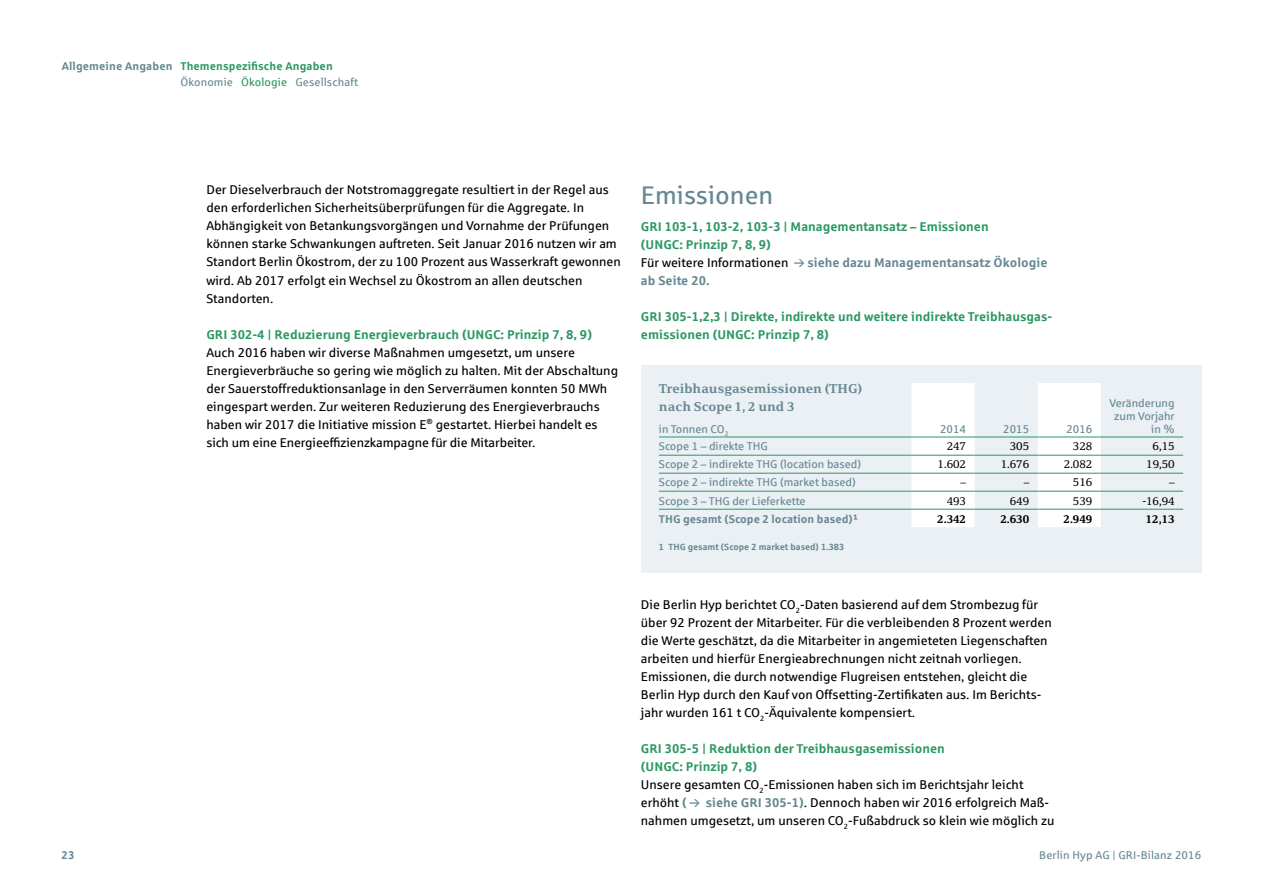
<style>
.page{position:relative;width:1263px;height:893px;background:#fff}
.page>*{position:absolute;margin:0;border:0;box-sizing:border-box;transform-origin:0 0}
.t1{font:25.5px "Sparkasse Rg";color:#668893}
.t2{font:12.75px/18px "Sparkasse Rg";color:#000}
.t3{font:700 12.75px/18px "Sparkasse Rg";color:#2c9864}
.t4{font:700 12.75px "Sparkasse Rg";color:#668893}
.t5{font:700 12.75px "Sparkasse Serif";color:#668893}
.t6{font:11.25px/12.8px "Sparkasse Rg";color:#668893;text-align:right}
.t7{font:700 11.25px/15.8px "Sparkasse Rg";letter-spacing:.01em;color:#2c9864}
.t8{font:11.25px "Sparkasse Serif";color:#000}
.t9{font:700 11.25px "Sparkasse Rg";color:#668893}
.t10{font:700 11.25px "Sparkasse Serif";color:#000}
.t11{font:700 9px "Sparkasse Rg";color:#668893}
.s1{color:#668893}
.s2{font-weight:400;color:#668893}
.s3{font-weight:400}
.s4{font-weight:700;color:#2c9864}
.s5{font-weight:700;color:#668893}
</style>
<div class="page">
<div style="left:641px;top:365px;width:560px;height:207px;background:#eaf0f3"></div>
<svg style="left:911px;top:383px;width:272px;height:144px"></svg>
<hr style="left:659px;top:437px;width:252px;height:1px;background:#2c9864">
<hr style="left:911px;top:437px;width:64px;height:1px;background:#2c9864">
<hr style="left:975px;top:437px;width:63px;height:1px;background:#2c9864">
<hr style="left:1038px;top:437px;width:63px;height:1px;background:#2c9864">
<hr style="left:1101px;top:437px;width:82px;height:1px;background:#2c9864">
<hr style="left:659px;top:455px;width:252px;height:1px;background:#2c9864">
<hr style="left:911px;top:455px;width:64px;height:1px;background:#2c9864">
<hr style="left:975px;top:455px;width:63px;height:1px;background:#2c9864">
<hr style="left:1038px;top:455px;width:63px;height:1px;background:#2c9864">
<hr style="left:1101px;top:455px;width:82px;height:1px;background:#2c9864">
<hr style="left:659px;top:473px;width:252px;height:1px;background:#2c9864">
<hr style="left:911px;top:473px;width:64px;height:1px;background:#2c9864">
<hr style="left:975px;top:473px;width:63px;height:1px;background:#2c9864">
<hr style="left:1038px;top:473px;width:63px;height:1px;background:#2c9864">
<hr style="left:1101px;top:473px;width:82px;height:1px;background:#2c9864">
<hr style="left:659px;top:509px;width:252px;height:1px;background:#2c9864">
<hr style="left:911px;top:509px;width:64px;height:1px;background:#2c9864">
<hr style="left:975px;top:509px;width:63px;height:1px;background:#2c9864">
<hr style="left:1038px;top:509px;width:63px;height:1px;background:#2c9864">
<hr style="left:1101px;top:509px;width:82px;height:1px;background:#2c9864">
<hr style="left:659px;top:491px;width:252px;height:1px;background:#2c9864">
<hr style="left:911px;top:491px;width:64px;height:1px;background:#2c9864">
<hr style="left:975px;top:491px;width:63px;height:1px;background:#2c9864">
<hr style="left:1038px;top:491px;width:63px;height:1px;background:#2c9864">
<hr style="left:1101px;top:491px;width:82px;height:1px;background:#2c9864">
<p class="t7" style="left:180px;top:58px;width:179px;text-indent:-119px"><span class="s1">Allgemeine Angaben</span> Themenspezifische Angaben<br><span class="s2">Ökonomie</span> <span class="s3">Ökologie</span> <span class="s2">Gesellschaft</span></p>
<p class="t2" style="left:206px;top:181px;width:416px">Der Dieselverbrauch der Notstromaggregate resultiert in der Regel aus den erforderlichen Sicherheitsüberprüfungen für die Aggregate. In Abhängigkeit von Betankungsvorgängen und Vornahme der Prüfungen können starke Schwankungen auftreten. Seit Januar 2016 nutzen wir am Standort Berlin Ökostrom, der zu 100 Prozent aus Wasserkraft gewonnen wird. Ab 2017 erfolgt ein Wechsel zu Ökostrom an allen deutschen Standorten.</p>
<p class="t3" style="left:206px;top:325px;width:387px">GRI 302-4 | Reduzierung Energieverbrauch (UNGC: Prinzip 7, 8, 9)</p>
<p class="t2" style="left:206px;top:343px;width:413px">Auch 2016 haben wir diverse Maßnahmen umgesetzt, um unsere Energieverbräuche so gering wie möglich zu halten. Mit der Abschaltung der Sauerstoffreduktionsanlage in den Serverräumen konnten 50 MWh eingespart werden. Zur weiteren Reduzierung des Energieverbrauchs haben wir 2017 die Initiative mission E<sup>®</sup> gestartet. Hierbei handelt es sich um eine Energieeffizienzkampagne für die Mitarbeiter.</p>
<h1 class="t1" style="left:641px;top:179px;width:134px">Emissionen</h1>
<p class="t3" style="left:641px;top:217px;width:349px">GRI 103-1, 103-2, 103-3 | Managementansatz – Emissionen (UNGC: Prinzip 7, 8, 9)</p>
<p class="t2" style="left:641px;top:253px;width:149px">Für weitere Informationen</p>
<p class="t4" style="left:807px;top:254px;width:241px">siehe dazu Managementansatz Ökologie</p>
<p class="t4" style="left:641px;top:272px;width:70px">ab Seite 20.</p>
<p class="t3" style="left:641px;top:307px;width:412px">GRI 305-1,2,3 | Direkte, indirekte und weitere indirekte Treibhausgas&shy;emissionen (UNGC: Prinzip 7, 8)</p>
<p class="t5" style="left:659px;top:380px;width:205px">Treibhausgasemissionen (THG)</p>
<p class="t6" style="left:1109px;top:397px;width:67px">Veränderung zum Vorjahr in %</p>
<p class="t5" style="left:659px;top:398px;width:137px">nach Scope 1, 2 und 3</p>
<p class="t6" style="left:659px;top:422px;width:71px">in Tonnen CO<sub>2</sub></p>
<p class="t6" style="left:940px;top:422px;width:27px">2014</p>
<p class="t6" style="left:1003px;top:422px;width:27px">2015</p>
<p class="t6" style="left:1066px;top:422px;width:27px">2016</p>
<p class="t6" style="left:659px;top:439px;width:110px">Scope 1 – direkte THG</p>
<p class="t8" style="left:947px;top:439px;width:21px">247</p>
<p class="t8" style="left:1010px;top:439px;width:21px">305</p>
<p class="t8" style="left:1073px;top:439px;width:21px">328</p>
<p class="t8" style="left:1153px;top:439px;width:24px">6,15</p>
<p class="t6" style="left:659px;top:457px;width:204px">Scope 2 – indirekte THG (location based)</p>
<p class="t8" style="left:937px;top:457px;width:30px">1.602</p>
<p class="t8" style="left:1001px;top:457px;width:30px">1.676</p>
<p class="t8" style="left:1064px;top:457px;width:30px">2.082</p>
<p class="t8" style="left:1146px;top:457px;width:30px">19,50</p>
<p class="t6" style="left:659px;top:475px;width:198px">Scope 2 – indirekte THG (market based)</p>
<p class="t8" style="left:960px;top:475px;width:7px">–</p>
<p class="t8" style="left:1024px;top:475px;width:7px">–</p>
<p class="t8" style="left:1073px;top:475px;width:21px">516</p>
<p class="t8" style="left:1169px;top:475px;width:7px">–</p>
<p class="t6" style="left:659px;top:494px;width:148px">Scope 3 – THG der Lieferkette</p>
<p class="t8" style="left:947px;top:494px;width:21px">493</p>
<p class="t8" style="left:1010px;top:494px;width:21px">649</p>
<p class="t8" style="left:1073px;top:494px;width:21px">539</p>
<p class="t8" style="left:1143px;top:494px;width:33px">-16,94</p>
<p class="t9" style="left:659px;top:512px;width:201px">THG gesamt (Scope 2 location based)¹</p>
<p class="t10" style="left:937px;top:512px;width:30px">2.342</p>
<p class="t10" style="left:1000px;top:512px;width:30px">2.630</p>
<p class="t10" style="left:1063px;top:512px;width:30px">2.949</p>
<p class="t10" style="left:1146px;top:512px;width:30px">12,13</p>
<p class="t11" style="left:659px;top:541px;width:187px">1 THG gesamt (Scope 2 market based) 1.383</p>
<p class="t2" style="left:641px;top:595px;width:412px">Die Berlin Hyp berichtet CO<sub>2</sub>-Daten basierend auf dem Strombezug für über 92 Prozent der Mitarbeiter. Für die verbleibenden 8 Prozent werden die Werte geschätzt, da die Mitarbeiter in angemieteten Liegenschaften arbeiten und hierfür Energieabrechnungen nicht zeitnah vorliegen.<br>Emissionen, die durch notwendige Flugreisen entstehen, gleicht die Berlin Hyp durch den Kauf von Offsetting-Zertifikaten aus. Im Berichts&shy;jahr wurden 161 t CO<sub>2</sub>-Äquivalente kompensiert.</p>
<p class="t2" style="left:641px;top:739px;width:384px"><span class="s4">GRI 305-5 | Reduktion der Treibhausgasemissionen<br>(UNGC: Prinzip 7, 8)<br></span>Unsere gesamten CO<sub>2</sub>-Emissionen haben sich im Berichtsjahr leicht erhöht <span class="s5">(</span></p>
<p class="t2" style="left:641px;top:793px;width:415px;text-indent:65px"><span class="s5">siehe GRI 305-1)</span>. Dennoch haben wir 2016 erfolgreich Maß&shy;nahmen umgesetzt, um unseren CO<sub>2</sub>-Fußabdruck so klein wie möglich zu</p>
<p class="t9" style="left:62px;top:848px;width:15px">23</p>
<p class="t6" style="left:1039px;top:849px;width:164px">Berlin Hyp AG | GRI-Bilanz 2016</p>
</div>
